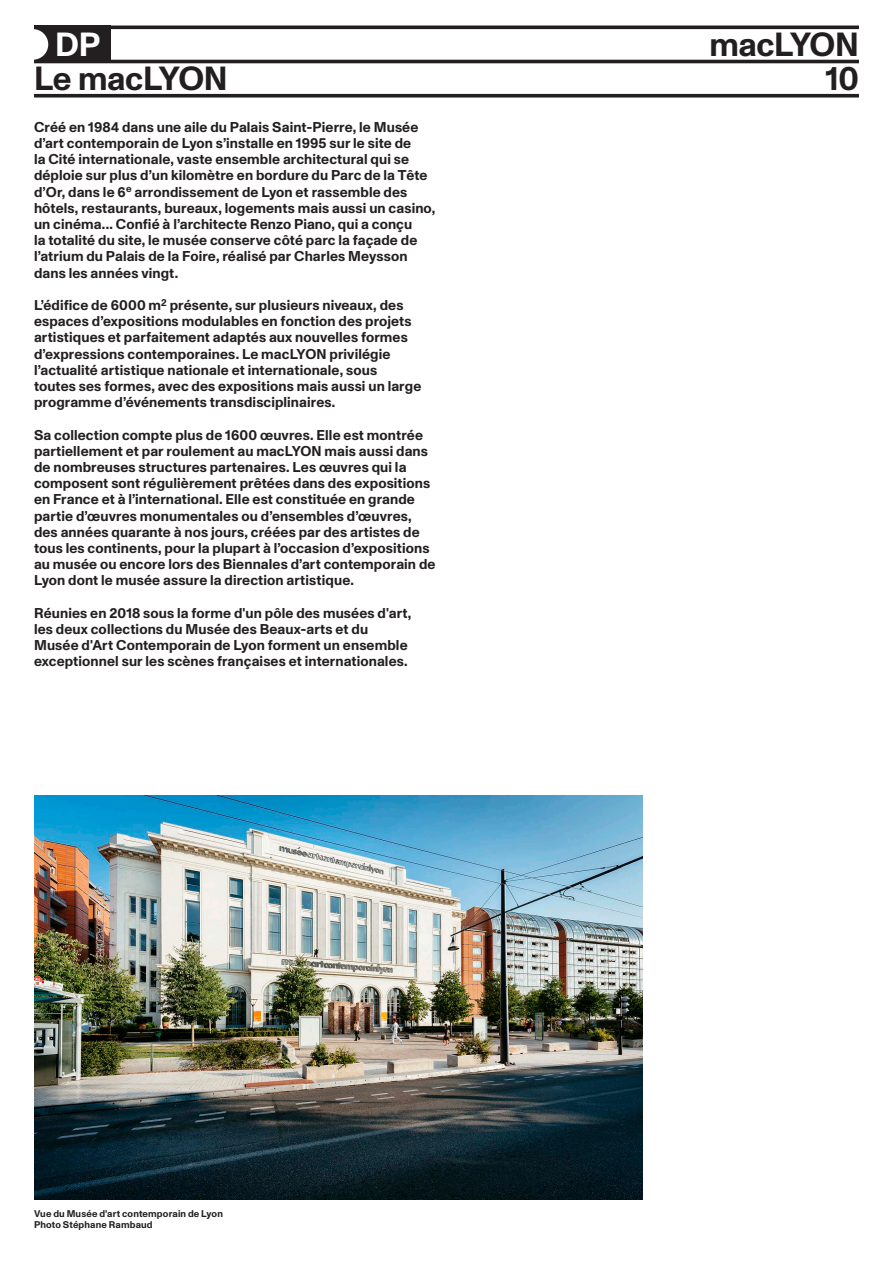
<style>
.page{position:relative;width:893px;height:1263px;background:#fff}
.page>*{position:absolute;margin:0;border:0;box-sizing:border-box;transform-origin:0 0}
.t1{font:700 33.45px "Monument Grotesk";letter-spacing:-.01em;color:#231f20}
.t2{font:700 33.45px "Monument Grotesk";color:#fff}
.TEXTE_FER_GAUCHE{font:700 14.25px/16.2px "Monument Grotesk";letter-spacing:.01em;color:#231f20}
.t3{font:700 9.75px "Monument Grotesk";letter-spacing:.015em;color:#231f20}
</style>
<div class="page">
<div style="left:34px;top:26px;width:77px;height:37px;background:#231f20"></div>
<hr style="left:34px;top:26px;width:825px;height:3px;background:#231f20">
<hr style="left:34px;top:60px;width:825px;height:3px;background:#231f20">
<svg style="left:34px;top:94px;width:825px;height:4px;background:#3d393a"></svg>
<svg style="left:34px;top:29px;width:14px;height:31px"></svg>
<img style="left:34px;top:795px;width:608px;height:405px">
<p class="t2" style="left:55px;top:20px;width:47px">DP</p>
<p class="t1" style="left:709px;top:20px;width:151px">macLYON</p>
<p class="t1" style="left:34px;top:54px;width:195px">Le macLYON</p>
<p class="t1" style="left:825px;top:54px;width:35px">10</p>
<p class="TEXTE_FER_GAUCHE" style="left:34px;top:118px;width:395px">Créé en 1984 dans une aile du Palais Saint-Pierre, le Musée d’art contemporain de Lyon s’installe en 1995 sur le site de<br>la Cité internationale, vaste ensemble architectural qui se déploie sur plus d’un kilomètre en bordure du Parc de la Tête d’Or, dans le 6<sup>e</sup> arrondissement de Lyon et rassemble des</p>
<p class="TEXTE_FER_GAUCHE" style="left:34px;top:199px;width:403px">hôtels, restaurants, bureaux, logements mais aussi un casino,</p>
<p class="TEXTE_FER_GAUCHE" style="left:34px;top:215px;width:385px">un cinéma... Confié à l’architecte Renzo Piano, qui a conçu la totalité du site, le musée conserve côté parc la façade de l’atrium du Palais de la Foire, réalisé par Charles Meysson dans les années vingt.</p>
<p class="TEXTE_FER_GAUCHE" style="left:34px;top:296px;width:389px">L’édifice de 6000 m<sup>2</sup> présente, sur plusieurs niveaux, des espaces d’expositions modulables en fonction des projets artistiques et parfaitement adaptés aux nouvelles formes d’expressions contemporaines. Le macLYON privilégie l’actualité artistique nationale et internationale, sous toutes ses formes, avec des expositions mais aussi un large programme d’événements transdisciplinaires.</p>
<p class="TEXTE_FER_GAUCHE" style="left:34px;top:426px;width:391px">Sa collection compte plus de 1600 œuvres. Elle est montrée</p>
<p class="TEXTE_FER_GAUCHE" style="left:34px;top:442px;width:396px">partiellement et par roulement au macLYON mais aussi dans</p>
<p class="TEXTE_FER_GAUCHE" style="left:34px;top:458px;width:374px">de nombreuses structures partenaires. Les œuvres qui la</p>
<p class="TEXTE_FER_GAUCHE" style="left:34px;top:474px;width:398px">composent sont régulièrement prêtées dans des expositions</p>
<p class="TEXTE_FER_GAUCHE" style="left:34px;top:491px;width:403px">en France et à l’international. Elle est constituée en grande partie d’œuvres monumentales ou d’ensembles d’œuvres, des années quarante à nos jours, créées par des artistes de tous les continents, pour la plupart à l’occasion d’expositions au musée ou encore lors des Biennales d’art contemporain de Lyon dont le musée assure la direction artistique.</p>
<p class="TEXTE_FER_GAUCHE" style="left:34px;top:604px;width:379px">Réunies en 2018 sous la forme d'un pôle des musées d'art,</p>
<p class="TEXTE_FER_GAUCHE" style="left:34px;top:620px;width:375px">les deux collections du Musée des Beaux-arts et du<br>Musée d'Art Contemporain de Lyon forment un ensemble exceptionnel sur les scènes françaises et internationales.</p>
<p class="t3" style="left:34px;top:1207px;width:190px">Vue du Musée d’art contemporain de Lyon</p>
<p class="t3" style="left:34px;top:1217px;width:120px">Photo Stéphane Rambaud</p>
</div>
